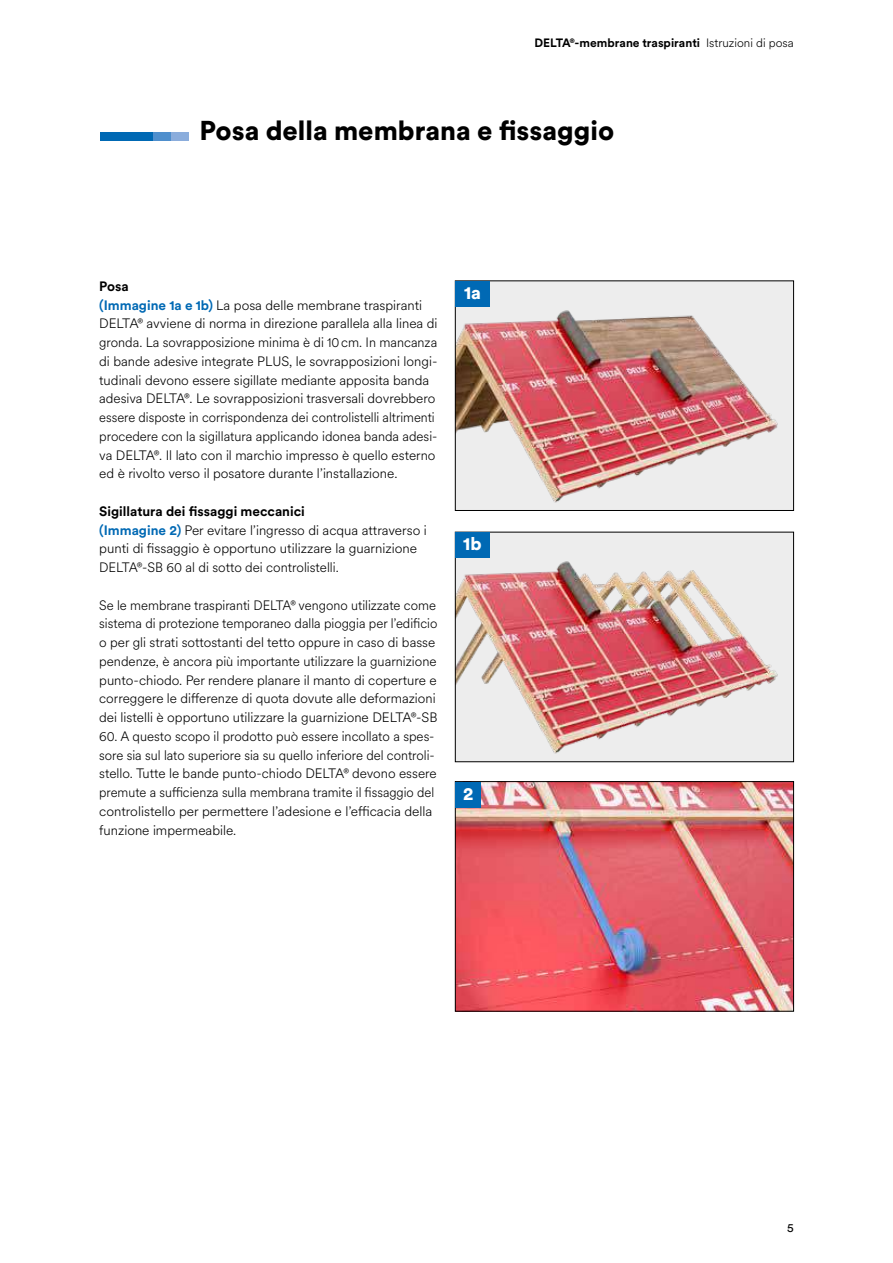
<style>
.page{position:relative;width:893px;height:1263px;background:#fff}
.page>*{position:absolute;margin:0;border:0;box-sizing:border-box;transform-origin:0 0}
.t1{font:900 27px "Circular XX";color:#000}
.t2{font:900 18px "Circular XX";color:#fff}
.t3{font:300 13.5px/18.8px "Circular XX";color:#000}
.t4{font:300 13.5px/18.8px "Circular XX";color:#000;scale:.96 1}
.t5{font:700 12px "Circular XX";color:#000}
.t6{font:12px "Circular XX";color:#000}
.s1{font-weight:300}
.s2{font-weight:700}
.s3{font-weight:700;color:#0069b4}
</style>
<div class="page">
<img style="left:457px;top:534px;width:335px;height:226px">
<div style="left:455px;top:532px;width:339px;height:230px;border:1px solid #000"></div>
<img style="left:457px;top:283px;width:335px;height:226px">
<div style="left:455px;top:281px;width:339px;height:230px;border:1px solid #000"></div>
<div style="left:455px;top:532px;width:34px;height:26px;background:#0069b4"></div>
<div style="left:455px;top:281px;width:34px;height:26px;background:#0069b4"></div>
<img style="left:457px;top:783px;width:335px;height:226px">
<div style="left:455px;top:781px;width:339px;height:230px;border:1px solid #000"></div>
<div style="left:455px;top:782px;width:26px;height:25px;background:#0069b4"></div>
<div style="left:100px;top:132px;width:53px;height:8px;background:#0069b4"></div>
<div style="left:153px;top:132px;width:18px;height:8px;background:#4f8fcd"></div>
<div style="left:171px;top:132px;width:17px;height:8px;background:#8baddc"></div>
<p class="t5" style="left:535px;top:34px;width:261px">DELTA®-membrane traspiranti <span class="s1">Istruzioni di posa</span></p>
<h1 class="t1" style="left:200px;top:112px;width:416px">Posa della membrana e fissaggio</h1>
<p class="t3" style="left:99px;top:276px;width:340px"><span class="s2">Posa<br></span><span class="s3">(Immagine 1a e 1b)</span> La posa delle membrane traspiranti DELTA® avviene di norma in direzione parallela alla linea di gronda. La sovrapposizione minima è di 10cm. In mancanza di bande adesive integrate PLUS, le sovrapposizioni longi&shy;tudinali devono essere sigillate mediante apposita banda adesiva DELTA®. Le sovrapposizioni trasversali dovrebbero essere disposte in corrispondenza dei controlistelli altrimenti procedere con la sigillatura applicando idonea banda adesi&shy;va DELTA®. Il lato con il marchio impresso è quello esterno ed è rivolto verso il posatore durante l’installazione.</p>
<p class="t3" style="left:99px;top:501px;width:329px"><span class="s2">Sigillatura dei fissaggi meccanici<br></span><span class="s3">(Immagine 2)</span> Per evitare l’ingresso di acqua attraverso i punti di fissaggio è opportuno utilizzare la guarnizione DELTA®-SB 60 al di sotto dei controlistelli.</p>
<p class="t4" style="left:99px;top:595px;width:354px">Se le membrane traspiranti DELTA® vengono utilizzate come sistema di protezione temporaneo dalla pioggia per l’edificio o per gli strati sottostanti del tetto oppure in caso di basse pendenze, è ancora più importante utilizzare la guarnizione punto-chiodo. Per rendere planare il manto di coperture e correggere le differenze di quota dovute alle deformazioni dei listelli è opportuno utilizzare la guarnizione DELTA®-SB</p>
<p class="t3" style="left:99px;top:726px;width:339px">60. A questo scopo il prodotto può essere incollato a spes&shy;sore sia sul lato superiore sia su quello inferiore del controli&shy;stello. Tutte le bande punto-chiodo DELTA® devono essere premute a sufficienza sulla membrana tramite il fissaggio del controlistello per permettere l’adesione e l’efficacia della funzione impermeabile.</p>
<h2 class="t2" style="left:464px;top:280px;width:18px">1a</h2>
<h2 class="t2" style="left:463px;top:531px;width:20px">1b</h2>
<h2 class="t2" style="left:463px;top:781px;width:12px">2</h2>
<p class="t6" style="left:787px;top:1219px;width:8px">5</p>
</div>
